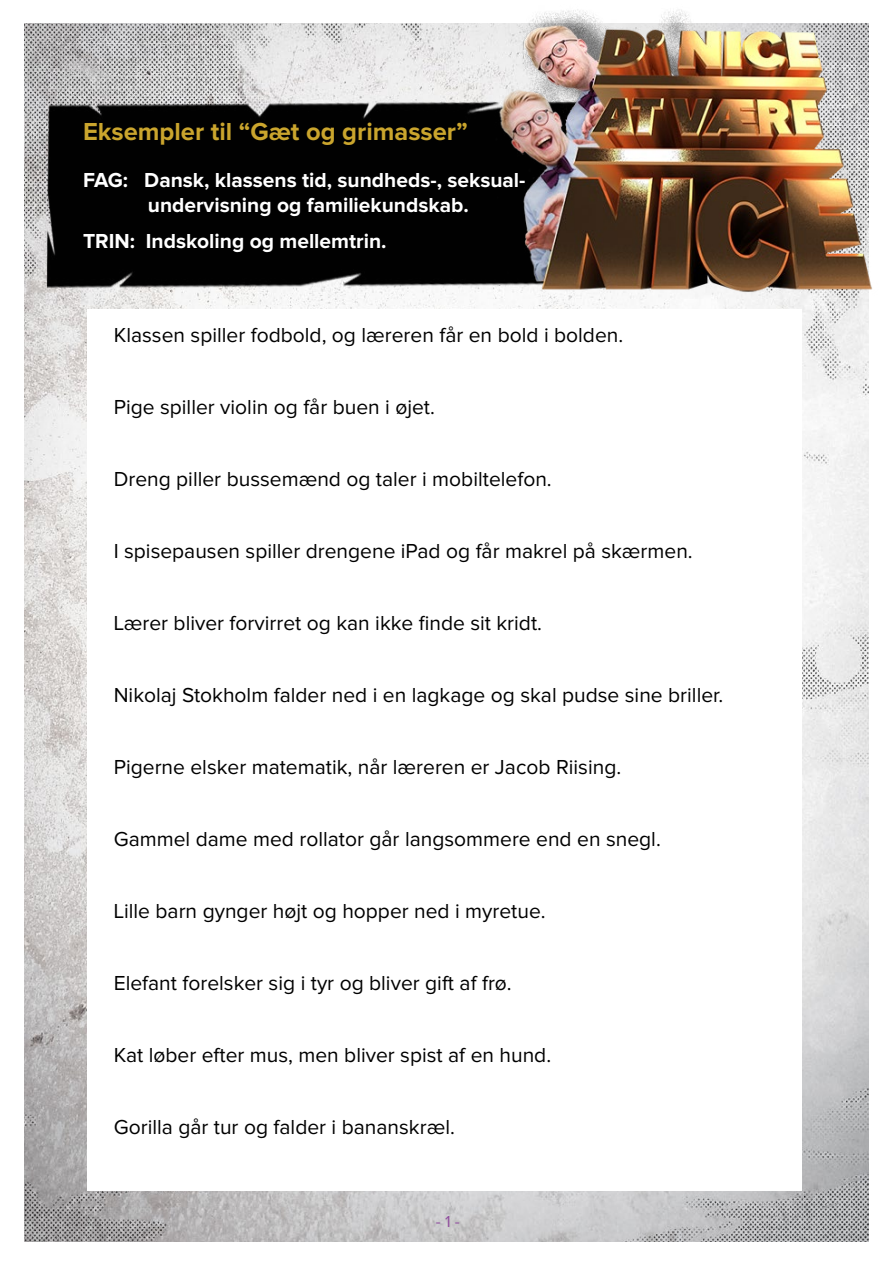
<style>
.page{position:relative;width:893px;height:1263px;background:#fff}
.page>*{position:absolute;margin:0;border:0;box-sizing:border-box;transform-origin:0 0}
.t1{font:700 25.5px "Proxima Nova";color:#caa52d}
.t2{font:21px "Proxima Nova";color:#000}
.t3{font:700 21px/25.2px "Proxima Nova";color:#fff;text-align:center}
.t4{font:16.5px "Proxima Nova";color:#914f9f}
</style>
<div class="page">
<img style="left:24px;top:24px;width:844px;height:1217px">
<div style="left:87px;top:309px;width:714px;height:882px;background:#fff"></div>
<img style="left:47px;top:78px;width:382px;height:239px">
<img style="left:429px;top:9px;width:443px;height:304px">
<p class="t1" style="left:83px;top:117px;width:386px">Eksempler til “Gæt og grimasser”</p>
<p class="t3" style="left:83px;top:167px;width:444px">FAG: Dansk, klassens tid, sundheds-, seksual&shy;undervisning og familiekundskab.</p>
<p class="t3" style="left:83px;top:229px;width:305px">TRIN: Indskoling og mellemtrin.</p>
<p class="t2" style="left:114px;top:323px;width:511px">Klassen spiller fodbold, og læreren får en bold i bolden.</p>
<p class="t2" style="left:114px;top:395px;width:323px">Pige spiller violin og får buen i øjet.</p>
<p class="t2" style="left:114px;top:467px;width:440px">Dreng piller bussemænd og taler i mobiltelefon.</p>
<p class="t2" style="left:114px;top:539px;width:581px">I spisepausen spiller drengene iPad og får makrel på skærmen.</p>
<p class="t2" style="left:114px;top:611px;width:430px">Lærer bliver forvirret og kan ikke finde sit kridt.</p>
<p class="t2" style="left:114px;top:683px;width:611px">Nikolaj Stokholm falder ned i en lagkage og skal pudse sine briller.</p>
<p class="t2" style="left:114px;top:755px;width:509px">Pigerne elsker matematik, når læreren er Jacob Riising.</p>
<p class="t2" style="left:114px;top:827px;width:549px">Gammel dame med rollator går langsommere end en snegl.</p>
<p class="t2" style="left:114px;top:899px;width:433px">Lille barn gynger højt og hopper ned i myretue.</p>
<p class="t2" style="left:114px;top:971px;width:399px">Elefant forelsker sig i tyr og bliver gift af frø.</p>
<p class="t2" style="left:114px;top:1043px;width:439px">Kat løber efter mus, men bliver spist af en hund.</p>
<p class="t2" style="left:114px;top:1115px;width:343px">Gorilla går tur og falder i bananskræl.</p>
<p class="t4" style="left:436px;top:1212px;width:26px">- 1 -</p>
</div>
